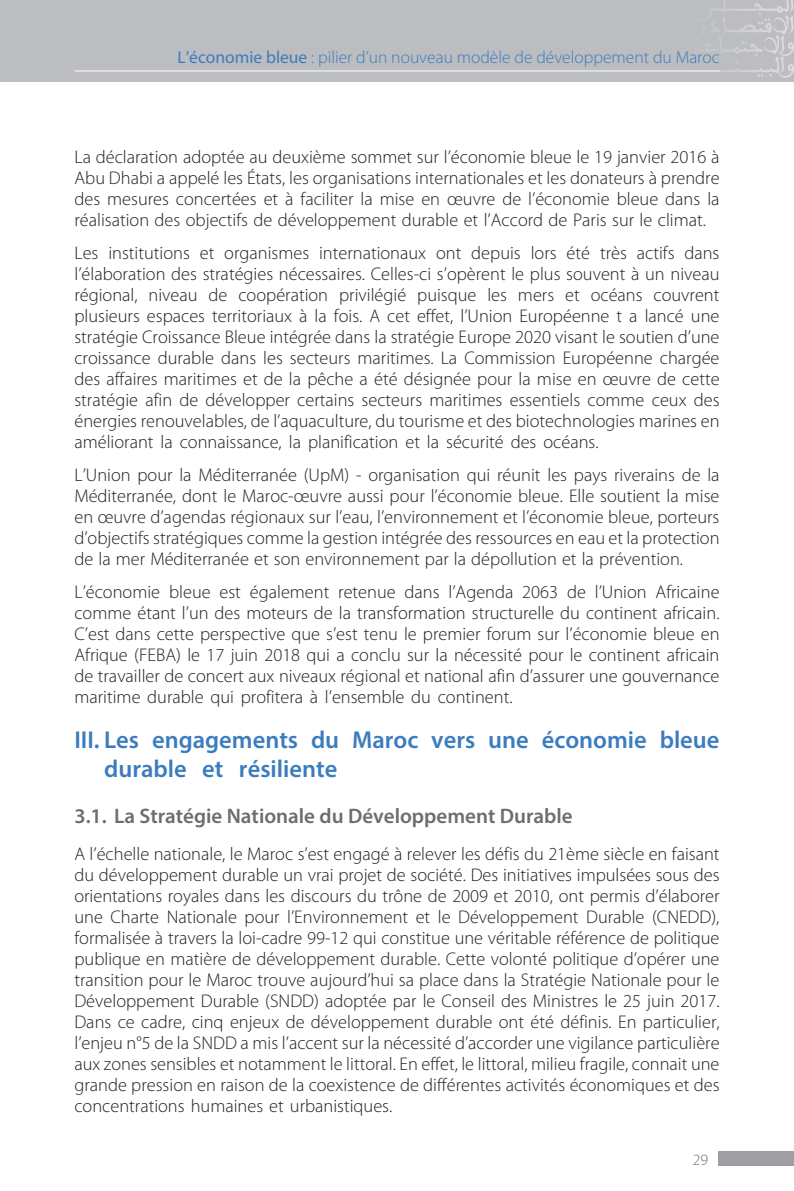
<style>
.page{position:relative;width:794px;height:1191px;background:#fff}
.page>*{position:absolute;margin:0;border:0;box-sizing:border-box;transform-origin:0 0}
.t1{font:600 24.5px/29.4px "Myriad Pro";color:#3b7cbf}
.t2{font:600 21px "Myriad Pro";color:#6c6d70}
.t3{font:300 18.38px/21px "Myriad Pro";color:#231f20;text-align:justify}
.t4{font:300 17.5px "Myriad Pro";color:#3b7cbf}
.t5{font:300 15.75px "Myriad Pro";color:#6c6d70}
.s1{font-weight:400}
</style>
<div class="page">
<div style="left:0;top:0;width:794px;height:82px;background:#bcbdc0"></div>
<svg style="left:654px;top:0;width:140px;height:78px"></svg>
<hr style="left:74px;top:70px;width:645px;height:1px;background:#fff">
<div style="left:718px;top:1150px;width:76px;height:15px;background:#9d9fa2"></div>
<p class="t4" style="left:177px;top:48px;width:543px"><span class="s1">L’économie bleue</span> : pilier d’un nouveau modèle de développement du Maroc</p>
<p class="t3" style="left:74px;top:146px;width:646px">La déclaration adoptée au deuxième sommet sur l’économie bleue le 19 janvier 2016 à Abu Dhabi a appelé les États, les organisations internationales et les donateurs à prendre des mesures concertées et à faciliter la mise en œuvre de l’économie bleue dans la réalisation des objectifs de développement durable et l’Accord de Paris sur le climat.</p>
<p class="t3" style="left:74px;top:242px;width:646px">Les institutions et organismes internationaux ont depuis lors été très actifs dans l’élaboration des stratégies nécessaires. Celles-ci s’opèrent le plus souvent à un niveau régional, niveau de coopération privilégié puisque les mers et océans couvrent plusieurs espaces territoriaux à la fois. A cet effet, l’Union Européenne t a lancé une stratégie Croissance Bleue intégrée dans la stratégie Europe 2020 visant le soutien d’une croissance durable dans les secteurs maritimes. La Commission Européenne chargée des affaires maritimes et de la pêche a été désignée pour la mise en œuvre de cette stratégie afin de développer certains secteurs maritimes essentiels comme ceux des énergies renouvelables, de l’aquaculture, du tourisme et des biotechnologies marines en améliorant la connaissance, la planification et la sécurité des océans.</p>
<p class="t3" style="left:74px;top:464px;width:646px">L’Union pour la Méditerranée (UpM) - organisation qui réunit les pays riverains de la Méditerranée, dont le Maroc-œuvre aussi pour l’économie bleue. Elle soutient la mise en œuvre d’agendas régionaux sur l’eau, l’environnement et l’économie bleue, porteurs d’objectifs stratégiques comme la gestion intégrée des ressources en eau et la protection de la mer Méditerranée et son environnement par la dépollution et la prévention.</p>
<p class="t3" style="left:74px;top:581px;width:646px">L’économie bleue est également retenue dans l’Agenda 2063 de l’Union Africaine comme étant l’un des moteurs de la transformation structurelle du continent africain.<br>C’est dans cette perspective que s’est tenu le premier forum sur l’économie bleue en Afrique (FEBA) le 17 juin 2018 qui a conclu sur la nécessité pour le continent africain de travailler de concert aux niveaux régional et national afin d’assurer une gouvernance maritime durable qui profitera à l’ensemble du continent.</p>
<h1 class="t1" style="left:104px;top:724px;width:617px;text-indent:-30px">III. Les engagements du Maroc vers une économie bleue durable et résiliente</h1>
<p class="t2" style="left:74px;top:803px;width:500px">3.1. La Stratégie Nationale du Développement Durable</p>
<p class="t3" style="left:74px;top:844px;width:646px">A l’échelle nationale, le Maroc s’est engagé à relever les défis du 21ème siècle en faisant du développement durable un vrai projet de société. Des initiatives impulsées sous des orientations royales dans les discours du trône de 2009 et 2010, ont permis d’élaborer une Charte Nationale pour l’Environnement et le Développement Durable (CNEDD), formalisée à travers la loi-cadre 99-12 qui constitue une véritable référence de politique publique en matière de développement durable. Cette volonté politique d’opérer une transition pour le Maroc trouve aujourd’hui sa place dans la Stratégie Nationale pour le Développement Durable (SNDD) adoptée par le Conseil des Ministres le 25 juin 2017.<br>Dans ce cadre, cinq enjeux de développement durable ont été définis. En particulier, l’enjeu n°5 de la SNDD a mis l’accent sur la nécessité d’accorder une vigilance particulière aux zones sensibles et notamment le littoral. En effet, le littoral, milieu fragile, connait une grande pression en raison de la coexistence de différentes activités économiques et des concentrations humaines et urbanistiques.</p>
<p class="t5" style="left:693px;top:1150px;width:17px">29</p>
</div>
